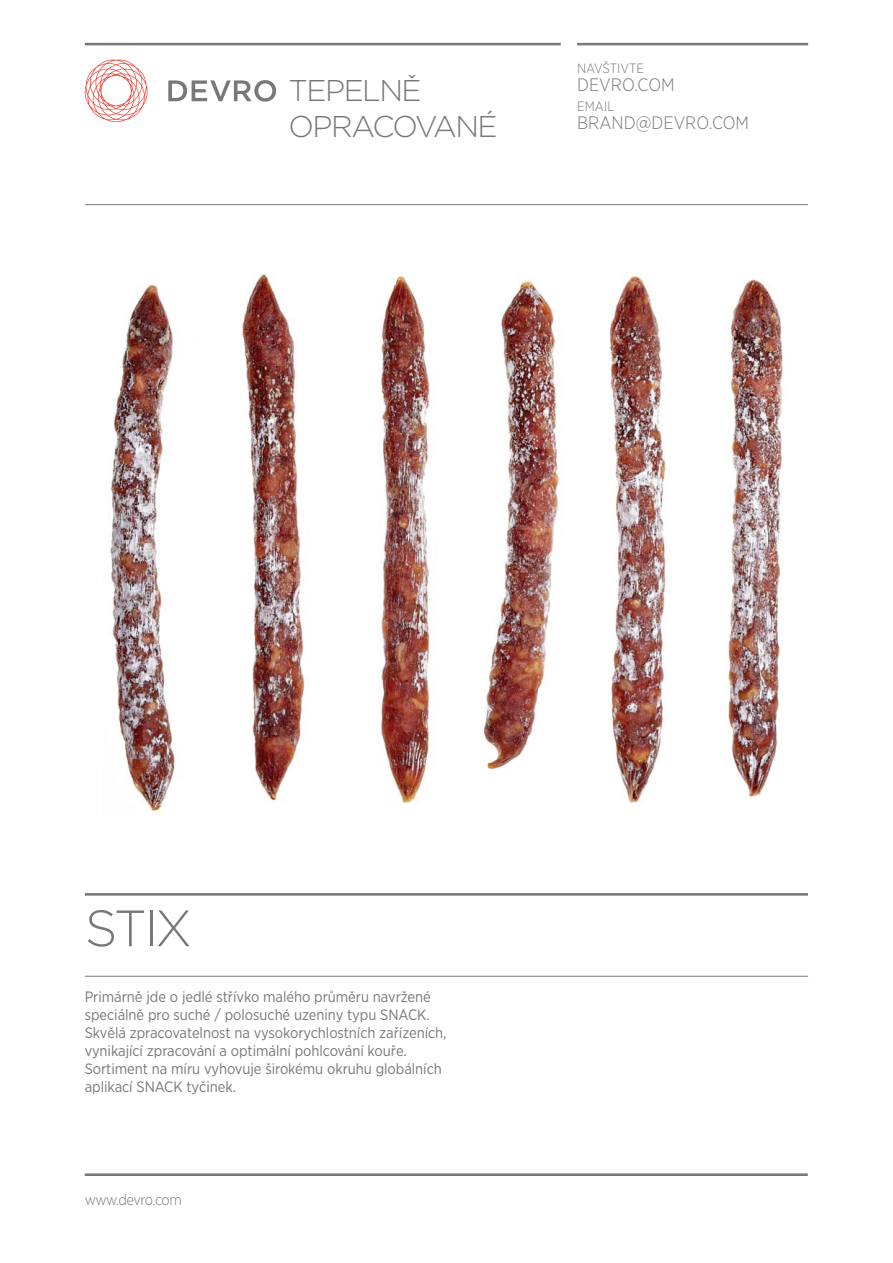
<style>
.page{position:relative;width:893px;height:1263px;background:#fff}
.page>*{position:absolute;margin:0;border:0;box-sizing:border-box;transform-origin:0 0}
.t1{font:300 51px "Gotham";color:#77787b}
.t2{font:300 30px/36px "Gotham";letter-spacing:-.05em;color:#77787b}
.t3{font:300 18px/38.2px "Gotham Narrow";color:#77787b}
.t4{font:300 15px/18px "Gotham Narrow";letter-spacing:-.005em;color:#77787b}
.t5{font:300 15px "Gotham Narrow";letter-spacing:-.04em;color:#77787b}
.t6{font:300 13.5px "Gotham Narrow";color:#77787b}
</style>
<div class="page">
<hr style="left:85px;top:893px;width:723px;height:3px;background:#77787b">
<hr style="left:85px;top:976px;width:723px;height:1px;background:#77787b">
<img style="left:109px;top:272px;width:674px;height:540px">
<hr style="left:85px;top:204px;width:723px;height:1px;background:#77787b">
<hr style="left:85px;top:43px;width:476px;height:2px;background:#77787b">
<svg style="left:84px;top:60px;width:64px;height:62px"></svg>
<svg style="left:168px;top:80px;width:108px;height:22px"></svg>
<hr style="left:577px;top:43px;width:231px;height:2px;background:#77787b">
<hr style="left:85px;top:1173px;width:723px;height:3px;background:#77787b">
<h2 class="t2" style="left:289px;top:73px;width:210px">TEPELNĚ<br>OPRACOVANÉ</h2>
<p class="t6" style="left:577px;top:63px;width:68px">NAVŠTIVTE</p>
<p class="t6" style="left:577px;top:101px;width:39px">EMAIL</p>
<p class="t3" style="left:577px;top:67px;width:173px">DEVRO.COM<br>BRAND@DEVRO.COM</p>
<h1 class="t1" style="left:85px;top:899px;width:109px">STIX</h1>
<p class="t4" style="left:85px;top:988px;width:363px">Primárně jde o jedlé střívko malého průměru navržené speciálně pro suché / polosuché uzeniny typu SNACK.<br>Skvělá zpracovatelnost na vysokorychlostních zařízeních, vynikající zpracování a optimální pohlcování kouře.<br>Sortiment na míru vyhovuje širokému okruhu globálních aplikací SNACK tyčinek.</p>
<p class="t5" style="left:85px;top:1194px;width:99px">www.devro.com</p>
</div>
